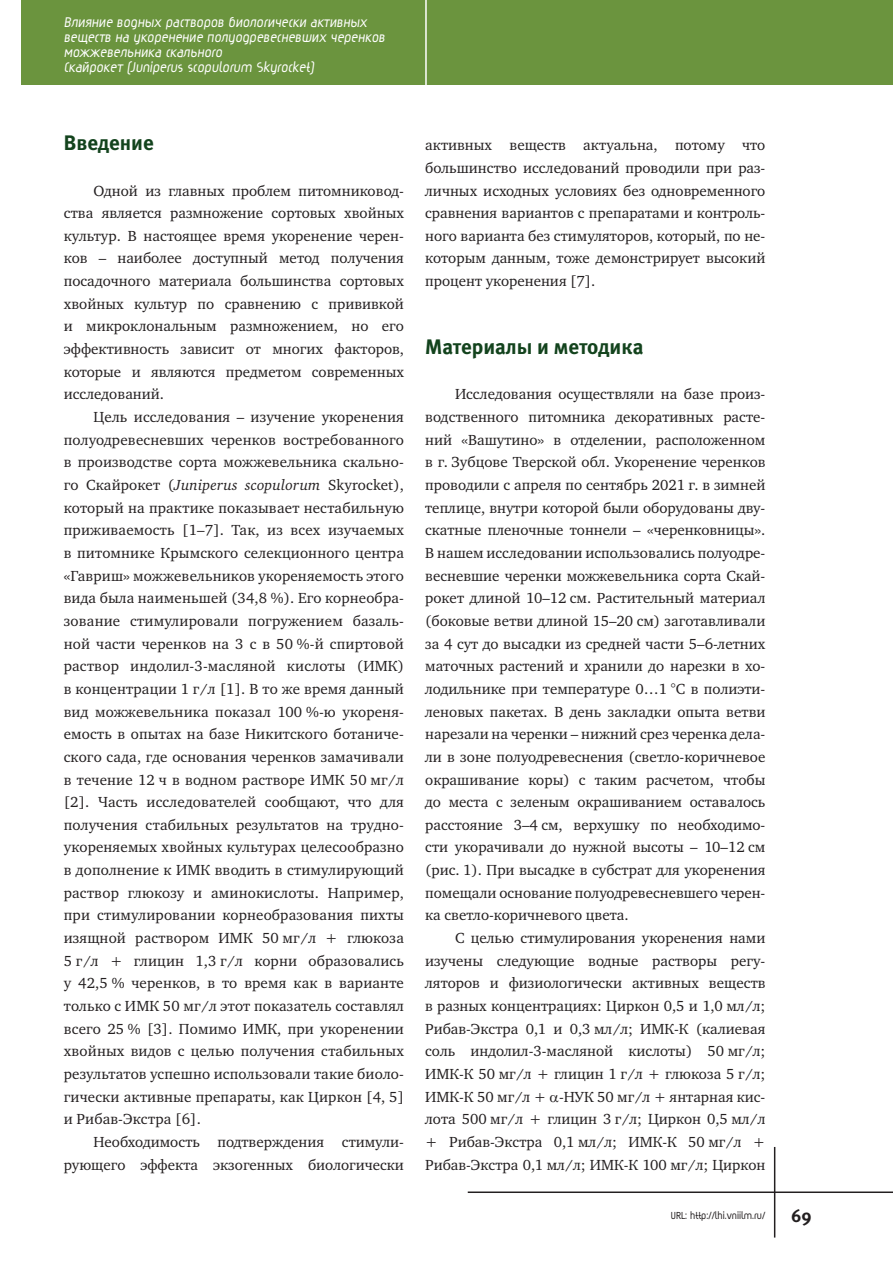
<style>
.page{position:relative;width:893px;height:1263px;background:#fff}
.page>*{position:absolute;margin:0;border:0;box-sizing:border-box;transform-origin:0 0}
.Zag_2{font:21px "Meta Bold LFC";color:#13431d}
.t1{font:18px "Meta Bold C";color:#231f20}
.t2{font:700 16.5px/15px "Magic C";color:#fff}
.Text{font:15px/22.6px "Charter C";color:#231f20;text-align:justify}
.t3{font:700 12px "Magic C";color:#231f20}
.s1{font-style:italic}
</style>
<div class="page">
<div style="left:21px;top:0;width:872px;height:85px;background:#6b943e"></div>
<hr style="left:425px;top:0;width:2px;height:85px;background:#fff">
<hr style="left:468px;top:1191px;width:425px;height:2px;background:#231f20">
<hr style="left:774px;top:1147px;width:1px;height:90px;background:#231f20">
<p class="t2" style="left:64px;top:16px;width:325px">Влияние водных растворов биологически активных веществ на укоренение полуодревесневших черенков можжевельника скального<br>Скайрокет (Juniperus scopulorum Skyrocket)</p>
<p class="Zag_2" style="left:64px;top:131px;width:92px">Введение</p>
<p class="Text" style="left:64px;top:179px;width:342px;text-indent:30px">Одной из главных проблем питомниковод&shy;ства является размножение сортовых хвойных культур. В настоящее время укоренение черен&shy;ков – наиболее доступный метод получения посадочного материала большинства сортовых хвойных культур по сравнению с прививкой и микроклональным размножением, но его эффективность зависит от многих факторов, которые и являются предметом современных исследований.</p>
<p class="Text" style="left:64px;top:406px;width:342px;text-indent:30px">Цель исследования – изучение укоренения полуодревесневших черенков востребованного в производстве сорта можжевельника скально&shy;го Скайрокет (<span class="s1">Juniperus scopulorum</span> Skyrocket), который на практике показывает нестабильную приживаемость [1–7]. Так, из всех изучаемых в питомнике Крымского селекционного центра «Гавриш» можжевельников укореняемость этого вида была наименьшей (34,8 %). Его корнеобра&shy;зование стимулировали погружением базаль&shy;ной части черенков на 3 с в 50 %-й спиртовой раствор индолил-3-масляной кислоты (ИМК) в концентрации 1 г/л [1]. В то же время данный вид можжевельника показал 100 %-ю укореня&shy;емость в опытах на базе Никитского ботаниче&shy;ского сада, где основания черенков замачивали в течение 12 ч в водном растворе ИМК 50 мг/л [2]. Часть исследователей сообщают, что для получения стабильных результатов на трудно&shy;укореняемых хвойных культурах целесообразно в дополнение к ИМК вводить в стимулирующий раствор глюкозу и аминокислоты. Например, при стимулировании корнеобразования пихты изящной раствором ИМК 50 мг/л + глюкоза 5 г/л + глицин 1,3 г/л корни образовались у 42,5 % черенков, в то время как в варианте только с ИМК 50 мг/л этот показатель составлял всего 25 % [3]. Помимо ИМК, при укоренении хвойных видов с целью получения стабильных результатов успешно использовали такие биоло&shy;гически активные препараты, как Циркон [4, 5] и Рибав-Экстра [6].</p>
<p class="Text" style="left:64px;top:1131px;width:342px;text-align:right">Необходимость подтверждения стимули&shy;рующего эффекта экзогенных биологически</p>
<p class="Text" style="left:425px;top:134px;width:342px">активных веществ актуальна, потому что большинство исследований проводили при раз&shy;личных исходных условиях без одновременного сравнения вариантов с препаратами и контроль&shy;ного варианта без стимуляторов, который, по не&shy;которым данным, тоже демонстрирует высокий процент укоренения [7].</p>
<p class="Zag_2" style="left:425px;top:334px;width:220px">Материалы и методика</p>
<p class="Text" style="left:425px;top:383px;width:342px;text-indent:30px">Исследования осуществляли на базе произ&shy;водственного питомника декоративных расте&shy;ний «Вашутино» в отделении, расположенном в г. Зубцове Тверской обл. Укоренение черенков проводили с апреля по сентябрь 2021 г. в зимней теплице, внутри которой были оборудованы дву&shy;скатные пленочные тоннели – «черенковницы».<br>В нашем исследовании использовались полуодре&shy;весневшие черенки можжевельника сорта Скай&shy;рокет длиной 10–12 см. Растительный материал (боковые ветви длиной 15–20 см) заготавливали за 4 сут до высадки из средней части 5–6-летних маточных растений и хранили до нарезки в хо&shy;лодильнике при температуре 0…1 °С в полиэти&shy;леновых пакетах. В день закладки опыта ветви нарезали на черенки – нижний срез черенка дела&shy;ли в зоне полуодревеснения (светло-коричневое окрашивание коры) с таким расчетом, чтобы до места с зеленым окрашиванием оставалось расстояние 3–4 см, верхушку по необходимо&shy;сти укорачивали до нужной высоты – 10–12 см (рис. 1). При высадке в субстрат для укоренения помещали основание полуодревесневшего черен&shy;ка светло-коричневого цвета.</p>
<p class="Text" style="left:425px;top:927px;width:342px;text-indent:30px">С целью стимулирования укоренения нами изучены следующие водные растворы регу&shy;ляторов и физиологически активных веществ в разных концентрациях: Циркон 0,5 и 1,0 мл/л; Рибав-Экстра 0,1 и 0,3 мл/л; ИМК-К (калиевая соль индолил-3-масляной кислоты) 50 мг/л; ИМК-К 50 мг/л + глицин 1 г/л + глюкоза 5 г/л; ИМК-К 50 мг/л + -НУК 50 мг/л + янтарная кис&shy;лота 500 мг/л + глицин 3 г/л; Циркон 0,5 мл/л + Рибав-Экстра 0,1 мл/л; ИМК-К 50 мг/л + Рибав-Экстра 0,1 мл/л; ИМК-К 100 мг/л; Циркон</p>
<p class="t3" style="left:671px;top:1210px;width:96px">URL: http://lhi.vniilm.ru/</p>
<p class="t1" style="left:791px;top:1205px;width:22px">69</p>
</div>
